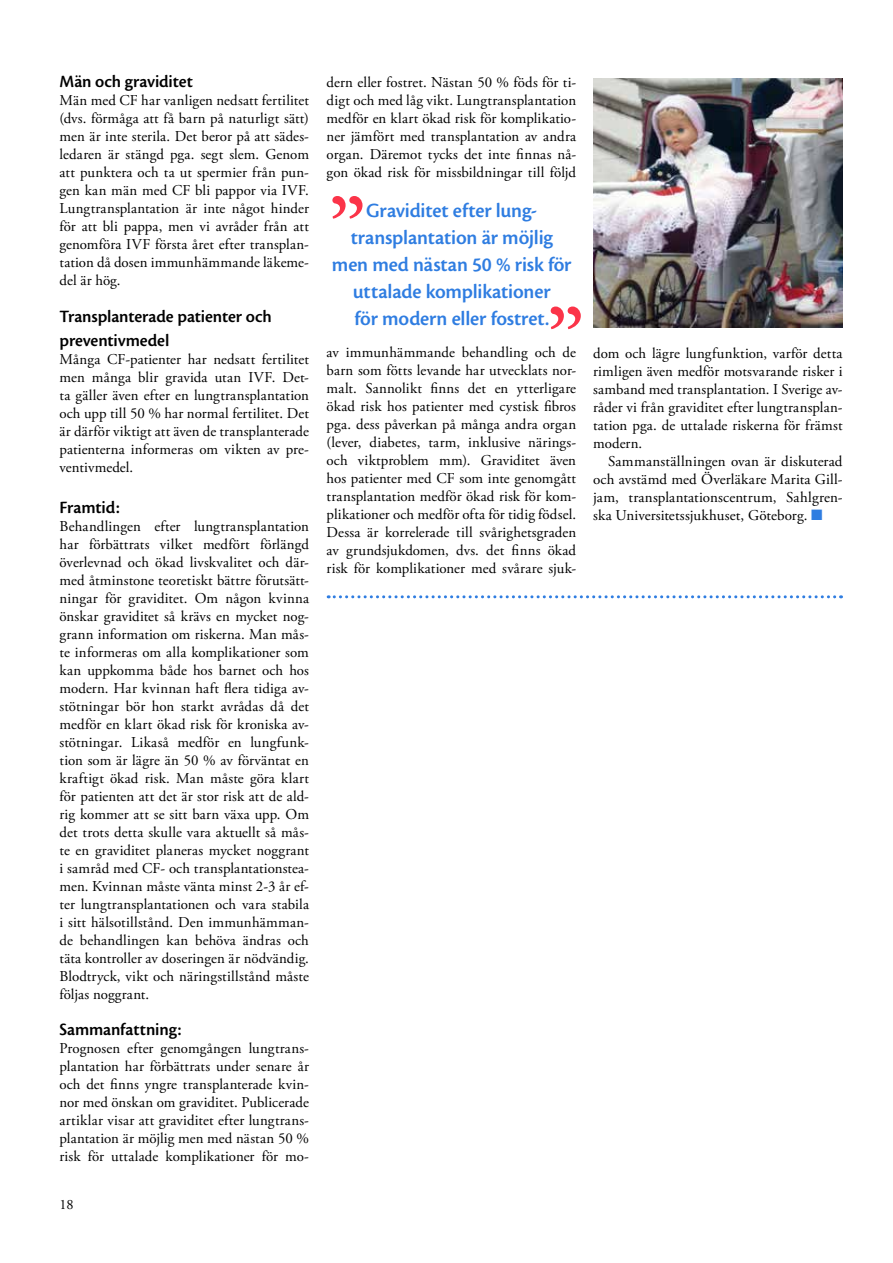
<style>
.page{position:relative;width:893px;height:1263px;background:#fff}
.page>*{position:absolute;margin:0;border:0;box-sizing:border-box;transform-origin:0 0}
.t1{font:21px/27px "Cronos MM 574 14";letter-spacing:-.01em;color:#2f7de1;text-align:center}
.t2{font:18px/24px "Cronos MM 574 12";letter-spacing:-.005em;color:#000}
.t3{font:15px/18px "Adobe Garamond Pro";letter-spacing:.01em;color:#000;text-align:justify}
.t4{font:14.25px "Adobe Garamond Pro";color:#000}
.s1{color:#2f7de1}
</style>
<div class="page">
<svg style="left:328px;top:595px;width:513px;height:3px"></svg>
<svg style="left:332px;top:196px;width:30px;height:23px"></svg>
<svg style="left:551px;top:306px;width:30px;height:23px"></svg>
<img style="left:593px;top:79px;width:249px;height:249px">
<p class="t2" style="left:60px;top:69px;width:135px">Män och graviditet</p>
<p class="t3" style="left:60px;top:91px;width:251px">Män med CF har vanligen nedsatt fertilitet (dvs. förmåga att få barn på naturligt sätt) men är inte sterila. Det beror på att sädes&shy;ledaren är stängd pga. segt slem. Genom att punktera och ta ut spermier från pun&shy;gen kan män med CF bli pappor via IVF.<br>Lungtransplantation är inte något hinder för att bli pappa, men vi avråder från att genomföra IVF första året efter transplan&shy;tation då dosen immunhämmande läkeme&shy;del är hög.</p>
<p class="t2" style="left:60px;top:305px;width:214px">Transplanterade patienter och preventivmedel</p>
<p class="t3" style="left:60px;top:351px;width:251px">Många CF-patienter har nedsatt fertilitet men många blir gravida utan IVF. Det&shy;ta gäller även efter en lungtransplantation och upp till 50 % har normal fertilitet. Det är därför viktigt att även de transplanterade patienterna informeras om vikten av pre&shy;ventivmedel.</p>
<p class="t2" style="left:60px;top:495px;width:62px">Framtid:</p>
<p class="t3" style="left:60px;top:517px;width:251px">Behandlingen efter lungtransplantation har förbättrats vilket medfört förlängd överlevnad och ökad livskvalitet och där&shy;med åtminstone teoretiskt bättre förutsätt&shy;ningar för graviditet. Om någon kvinna önskar graviditet så krävs en mycket nog&shy;grann information om riskerna. Man mås&shy;te informeras om alla komplikationer som kan uppkomma både hos barnet och hos modern. Har kvinnan haft flera tidiga av&shy;stötningar bör hon starkt avrådas då det medför en klart ökad risk för kroniska av&shy;stötningar. Likaså medför en lungfunk&shy;tion som är lägre än 50 % av förväntat en kraftigt ökad risk. Man måste göra klart för patienten att det är stor risk att de ald&shy;rig kommer att se sitt barn växa upp. Om det trots detta skulle vara aktuellt så mås&shy;te en graviditet planeras mycket noggrant i samråd med CF- och transplantationstea&shy;men. Kvinnan måste vänta minst 2-3 år ef&shy;ter lungtransplantationen och vara stabila i sitt hälsotillstånd. Den immunhämman&shy;de behandlingen kan behöva ändras och täta kontroller av doseringen är nödvändig.<br>Blodtryck, vikt och näringstillstånd måste följas noggrant.</p>
<p class="t2" style="left:60px;top:1017px;width:123px">Sammanfattning:</p>
<p class="t3" style="left:60px;top:1039px;width:251px">Prognosen efter genomgången lungtrans&shy;plantation har förbättrats under senare år och det finns yngre transplanterade kvin&shy;nor med önskan om graviditet. Publicerade artiklar visar att graviditet efter lungtrans&shy;plantation är möjlig men med nästan 50 % risk för uttalade komplikationer för mo-</p>
<p class="t4" style="left:60px;top:1196px;width:16px">18</p>
<p class="t3" style="left:327px;top:74px;width:251px">dern eller fostret. Nästan 50 % föds för ti&shy;digt och med låg vikt. Lungtransplantation medför en klart ökad risk för komplikatio&shy;ner jämfört med transplantation av andra organ. Däremot tycks det inte finnas nå&shy;gon ökad risk för missbildningar till följd</p>
<h1 class="t1" style="left:332px;top:198px;width:241px">Graviditet efter lung&shy;transplantation är möjlig men med nästan 50 % risk för uttalade komplikationer<br>för modern eller fostret.</h1>
<p class="t3" style="left:327px;top:344px;width:251px">av immunhämmande behandling och de barn som fötts levande har utvecklats nor&shy;malt. Sannolikt finns det en ytterligare ökad risk hos patienter med cystisk fibros pga. dess påverkan på många andra organ (lever, diabetes, tarm, inklusive närings&shy;och viktproblem mm). Graviditet även hos patienter med CF som inte genomgått transplantation medför ökad risk för kom&shy;plikationer och medför ofta för tidig födsel.<br>Dessa är korrelerade till svårighetsgraden av grundsjukdomen, dvs. det finns ökad risk för komplikationer med svårare sjuk-</p>
<p class="t3" style="left:593px;top:345px;width:251px">dom och lägre lungfunktion, varför detta rimligen även medför motsvarande risker i samband med transplantation. I Sverige av&shy;råder vi från graviditet efter lungtransplan&shy;tation pga. de uttalade riskerna för främst modern.</p>
<p class="t3" style="left:593px;top:453px;width:251px;text-indent:15px">Sammanställningen ovan är diskuterad och avstämd med Överläkare Marita Gill&shy;jam, transplantationscentrum, Sahlgren&shy;ska Universitetssjukhuset, Göteborg. <span class="s1">■</span></p>
</div>
